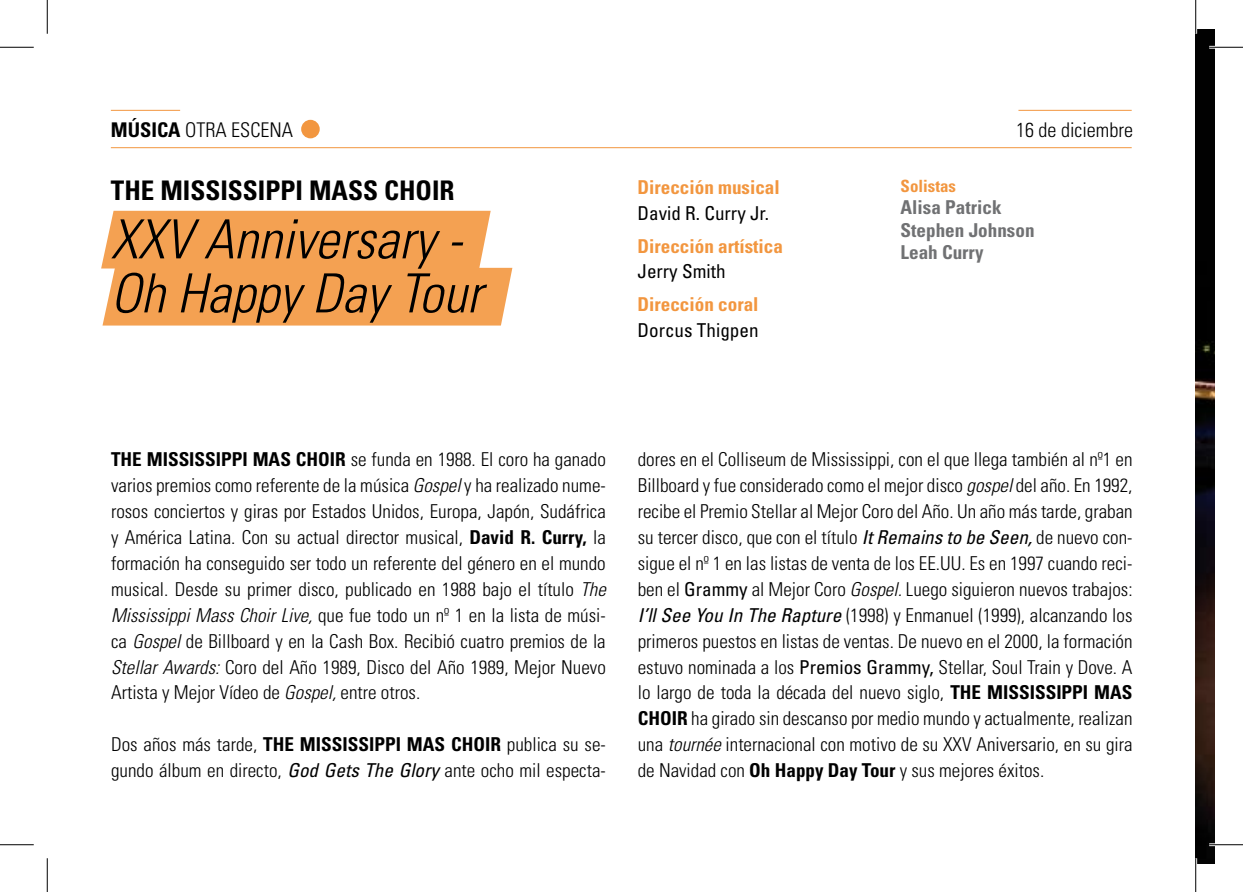
<style>
.page{position:relative;width:1243px;height:892px;background:#fff}
.page>*{position:absolute;margin:0;border:0;box-sizing:border-box;transform-origin:0 0}
.t1{font:italic 300 condensed 54px/54px "Univers";color:#000}
.t2{font:700 condensed 27px "Univers";color:#000}
.t3{font:300 condensed 20.25px "Univers";color:#000}
.t4{font:300 condensed 19.12px/25.9px "Univers";color:#000;text-align:justify}
.t5{font:700 condensed 19.12px "Univers";color:#f2963f}
.t6{font:condensed 19.12px "Univers";color:#000}
.t7{font:700 condensed 19.12px/22.5px "Univers";color:#707173}
.t8{font:700 condensed 16.88px "Univers";color:#f2963f}
.s1{font-weight:700}
.s2{font-style:italic}
.s3{font-weight:400;font-style:italic}
.s4{font-weight:400}
</style>
<div class="page">
<img style="left:1195px;top:29px;width:19px;height:835px">
<hr style="left:111px;top:147px;width:1020px;height:1px;background:#f2963f">
<hr style="left:111px;top:110px;width:69px;height:1px;background:#f2963f">
<hr style="left:1018px;top:110px;width:113px;height:1px;background:#f2963f">
<div style="left:101px;top:211px;width:411px;height:114px;background:#f4a152"></div>
<div style="left:301px;top:120px;width:19px;height:18px;background:#f2963f;border-radius:50%"></div>
<hr style="left:1209px;top:46px;width:34px;height:3px;background:#fff">
<hr style="left:1209px;top:843px;width:34px;height:3px;background:#fff">
<hr style="left:1194px;top:0;width:3px;height:34px;background:#fff">
<hr style="left:1194px;top:858px;width:3px;height:34px;background:#fff">
<hr style="left:0;top:47px;width:34px;height:1px;background:#000">
<hr style="left:1209px;top:47px;width:34px;height:1px;background:#000">
<hr style="left:0;top:844px;width:34px;height:1px;background:#000">
<hr style="left:1209px;top:844px;width:34px;height:1px;background:#000">
<hr style="left:47px;top:0;width:1px;height:34px;background:#000">
<hr style="left:47px;top:858px;width:1px;height:34px;background:#000">
<hr style="left:1195px;top:0;width:1px;height:34px;background:#000">
<hr style="left:1195px;top:858px;width:1px;height:34px;background:#000">
<p class="t3" style="left:111px;top:118px;width:184px"><span class="s1">MÚSICA</span> OTRA ESCENA</p>
<h2 class="t2" style="left:111px;top:174px;width:345px">THE MISSISSIPPI MASS CHOIR</h2>
<h1 class="t1" style="left:111px;top:212px;width:372px">XXV Anniversary -<br>Oh Happy Day Tour</h1>
<p class="t5" style="left:637px;top:176px;width:144px">Dirección musical</p>
<p class="t6" style="left:637px;top:201px;width:133px">David R. Curry Jr.</p>
<p class="t5" style="left:637px;top:234px;width:147px">Dirección artística</p>
<p class="t6" style="left:637px;top:259px;width:90px">Jerry Smith</p>
<p class="t5" style="left:637px;top:292px;width:123px">Dirección coral</p>
<p class="t6" style="left:637px;top:318px;width:123px">Dorcus Thigpen</p>
<p class="t3" style="left:1016px;top:118px;width:118px">16 de diciembre</p>
<p class="t8" style="left:900px;top:175px;width:57px">Solistas</p>
<p class="t7" style="left:900px;top:196px;width:135px">Alisa Patrick<br>Stephen Johnson<br>Leah Curry</p>
<p class="t4" style="left:111px;top:446px;width:496px"><span class="s1">THE MISSISSIPPI MAS CHOIR</span> se funda en 1988. El coro ha ganado varios premios como referente de la música <span class="s2">Gospel</span> y ha realizado nume&shy;rosos conciertos y giras por Estados Unidos, Europa, Japón, Sudáfrica y América Latina. Con su actual director musical, <span class="s1">David R. Curry,</span> la formación ha conseguido ser todo un referente del género en el mundo musical. Desde su primer disco, publicado en 1988 bajo el título <span class="s2">The Mississippi Mass Choir Live,</span> que fue todo un nº 1 en la lista de músi&shy;ca <span class="s2">Gospel</span> de Billboard y en la Cash Box. Recibió cuatro premios de la <span class="s2">Stellar Awards:</span> Coro del Año 1989, Disco del Año 1989, Mejor Nuevo Artista y Mejor Vídeo de <span class="s2">Gospel,</span> entre otros.</p>
<p class="t4" style="left:111px;top:731px;width:496px">Dos años más tarde, <span class="s1">THE MISSISSIPPI MAS CHOIR</span> publica su se&shy;gundo álbum en directo, <span class="s3">God Gets The Glory</span> ante ocho mil especta-</p>
<p class="t4" style="left:638px;top:446px;width:496px">dores en el Colliseum de Mississippi, con el que llega también al nº1 en Billboard y fue considerado como el mejor disco <span class="s2">gospel</span> del año. En 1992, recibe el Premio Stellar al Mejor Coro del Año. Un año más tarde, graban su tercer disco, que con el título <span class="s3">It Remains to be Seen,</span> de nuevo con&shy;sigue el nº 1 en las listas de venta de los EE.UU. Es en 1997 cuando reci&shy;ben el <span class="s4">Grammy</span> al Mejor Coro <span class="s2">Gospel.</span> Luego siguieron nuevos trabajos:<br><span class="s3">I’ll See You In The Rapture</span> (1998) y Enmanuel (1999), alcanzando los primeros puestos en listas de ventas. De nuevo en el 2000, la formación estuvo nominada a los <span class="s4">Premios Grammy,</span> Stellar, Soul Train y Dove. A lo largo de toda la década del nuevo siglo, <span class="s1">THE MISSISSIPPI MAS CHOIR</span> ha girado sin descanso por medio mundo y actualmente, realizan una <span class="s2">tournée</span> internacional con motivo de su XXV Aniversario, en su gira de Navidad con <span class="s1">Oh Happy Day Tour</span> y sus mejores éxitos.</p>
</div>
